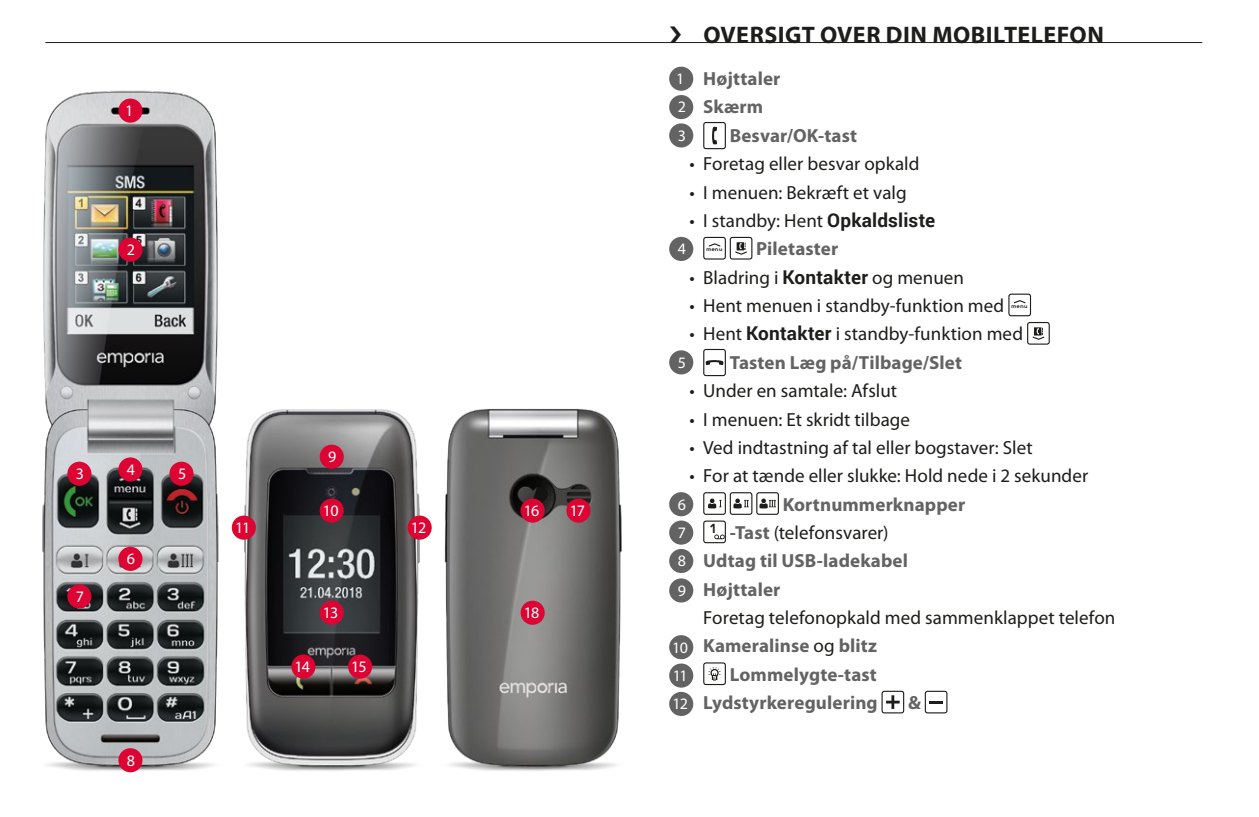
<style>
.page{position:relative;width:1259px;height:817px;background:#fff}
.page>*{position:absolute;margin:0;border:0;box-sizing:border-box;transform-origin:0 0}
.t1{font:700 24px "Myriad Pro";letter-spacing:.02em;color:#1d1d1b}
.t2{font:19px/28.4px "Myriad Pro";letter-spacing:.005em;color:#1d1d1b}
.t3{font:700 19px/28.4px "Myriad Pro";letter-spacing:.005em;color:#646363}
.t4{font:16px "Myriad Pro";letter-spacing:-.055em;color:#fff}
.t5{font:5.6px "Gabriel Sans Bold";letter-spacing:.065em;color:#1d1d1b}
.s1{font-weight:400;font-size:16px;color:#fff}
.s2{font-family:"Roboto";font-weight:700}
.s3{font-weight:400;color:#1d1d1b}
.s4{font-size:16px;color:#fff}
.s5{font-weight:700;color:#646363}
</style>
<div class="page">
<img style="left:42px;top:90px;width:176px;height:683px">
<img style="left:196px;top:356px;width:201px;height:417px">
<img style="left:397px;top:409px;width:225px;height:362px">
<hr style="left:45px;top:42px;width:1157px;height:1px;background:#1d1d1b">
<div style="left:669px;top:67px;width:24px;height:24px;background:#646363;border-radius:50%"></div>
<div style="left:669px;top:95px;width:24px;height:24px;background:#646363;border-radius:50%"></div>
<div style="left:669px;top:123px;width:24px;height:24px;background:#646363;border-radius:50%"></div>
<svg style="left:712px;top:126px;width:5px;height:19px"></svg>
<div style="left:703px;top:122px;width:23px;height:27px;border:1px solid #1d1d1b;border-radius:2px"></div>
<div style="left:669px;top:237px;width:24px;height:24px;background:#646363;border-radius:50%"></div>
<svg style="left:708px;top:243px;width:13px;height:4px"></svg>
<div style="left:703px;top:237px;width:23px;height:22px;border:1px solid #1d1d1b;border-radius:2px"></div>
<svg style="left:735px;top:242px;width:12px;height:13px"></svg>
<div style="left:730px;top:237px;width:22px;height:22px;border:1px solid #1d1d1b;border-radius:2px"></div>
<svg style="left:1013px;top:300px;width:13px;height:4px"></svg>
<div style="left:1008px;top:293px;width:23px;height:23px;border:1px solid #1d1d1b;border-radius:2px"></div>
<svg style="left:1032px;top:327px;width:13px;height:13px"></svg>
<div style="left:1027px;top:322px;width:22px;height:22px;border:1px solid #1d1d1b;border-radius:2px"></div>
<div style="left:669px;top:350px;width:24px;height:24px;background:#646363;border-radius:50%"></div>
<svg style="left:705px;top:360px;width:18px;height:5px"></svg>
<div style="left:703px;top:349px;width:23px;height:27px;border:1px solid #1d1d1b;border-radius:2px"></div>
<div style="left:669px;top:492px;width:24px;height:24px;background:#646363;border-radius:50%"></div>
<svg style="left:708px;top:498px;width:13px;height:10px"></svg>
<div style="left:703px;top:492px;width:23px;height:22px;border:1px solid #1d1d1b;border-radius:2px"></div>
<svg style="left:733px;top:498px;width:15px;height:10px"></svg>
<div style="left:730px;top:492px;width:22px;height:22px;border:1px solid #1d1d1b;border-radius:2px"></div>
<svg style="left:759px;top:498px;width:17px;height:10px"></svg>
<div style="left:756px;top:492px;width:23px;height:22px;border:1px solid #1d1d1b;border-radius:2px"></div>
<div style="left:669px;top:520px;width:24px;height:24px;background:#646363;border-radius:50%"></div>
<svg style="left:714px;top:534px;width:10px;height:5px"></svg>
<div style="left:703px;top:520px;width:23px;height:23px;border:1px solid #1d1d1b;border-radius:2px"></div>
<div style="left:669px;top:549px;width:24px;height:24px;background:#646363;border-radius:50%"></div>
<div style="left:669px;top:578px;width:24px;height:24px;background:#646363;border-radius:50%"></div>
<div style="left:669px;top:635px;width:24px;height:24px;background:#646363;border-radius:50%"></div>
<div style="left:669px;top:663px;width:24px;height:24px;background:#646363;border-radius:50%"></div>
<svg style="left:708px;top:667px;width:12px;height:13px"></svg>
<div style="left:703px;top:662px;width:23px;height:23px;border:1px solid #1d1d1b;border-radius:2px"></div>
<div style="left:669px;top:691px;width:24px;height:24px;background:#646363;border-radius:50%"></div>
<svg style="left:886px;top:695px;width:13px;height:13px"></svg>
<div style="left:881px;top:690px;width:23px;height:23px;border:1px solid #1d1d1b;border-radius:2px"></div>
<hr style="left:929px;top:700px;width:14px;height:3px;background:#1d1d1b">
<div style="left:924px;top:690px;width:23px;height:23px;border:1px solid #1d1d1b;border-radius:2px"></div>
<div style="left:118px;top:237px;width:24px;height:24px;background:#dc0432;border-radius:50%"></div>
<div style="left:118px;top:99px;width:24px;height:24px;background:#dc0432;border-radius:50%"></div>
<div style="left:67px;top:461px;width:24px;height:24px;background:#dc0432;border-radius:50%"></div>
<div style="left:118px;top:457px;width:24px;height:24px;background:#dc0432;border-radius:50%"></div>
<div style="left:169px;top:461px;width:24px;height:24px;background:#dc0432;border-radius:50%"></div>
<div style="left:118px;top:546px;width:24px;height:24px;background:#dc0432;border-radius:50%"></div>
<div style="left:118px;top:748px;width:24px;height:24px;background:#dc0432;border-radius:50%"></div>
<div style="left:67px;top:584px;width:24px;height:24px;background:#dc0432;border-radius:50%"></div>
<div style="left:320px;top:444px;width:24px;height:24px;background:#dc0432;border-radius:50%"></div>
<div style="left:520px;top:498px;width:25px;height:24px;background:#dc0432;border-radius:50%"></div>
<div style="left:520px;top:600px;width:25px;height:24px;background:#dc0432;border-radius:50%"></div>
<div style="left:566px;top:498px;width:24px;height:24px;background:#dc0432;border-radius:50%"></div>
<div style="left:320px;top:498px;width:24px;height:24px;background:#dc0432;border-radius:50%"></div>
<div style="left:320px;top:600px;width:24px;height:24px;background:#dc0432;border-radius:50%"></div>
<div style="left:348px;top:654px;width:24px;height:24px;background:#dc0432;border-radius:50%"></div>
<div style="left:407px;top:515px;width:25px;height:24px;background:#dc0432;border-radius:50%"></div>
<div style="left:232px;top:515px;width:24px;height:24px;background:#dc0432;border-radius:50%"></div>
<div style="left:291px;top:654px;width:24px;height:24px;background:#dc0432;border-radius:50%"></div>
<p class="t4" style="left:125px;top:101px;width:10px">1</p>
<p class="t4" style="left:127px;top:240px;width:10px">2</p>
<p class="t4" style="left:76px;top:464px;width:10px">3</p>
<p class="t4" style="left:127px;top:459px;width:10px">4</p>
<p class="t4" style="left:178px;top:464px;width:10px">5</p>
<p class="t4" style="left:76px;top:586px;width:10px">7</p>
<p class="t4" style="left:127px;top:549px;width:10px">6</p>
<p class="t4" style="left:127px;top:750px;width:10px">8</p>
<p class="t4" style="left:328px;top:447px;width:10px">9</p>
<p class="t4" style="left:323px;top:500px;width:17px">10</p>
<p class="t4" style="left:570px;top:500px;width:17px">17</p>
<p class="t4" style="left:524px;top:500px;width:17px">16</p>
<p class="t4" style="left:235px;top:517px;width:16px">11</p>
<p class="t4" style="left:411px;top:517px;width:17px">12</p>
<p class="t4" style="left:323px;top:602px;width:17px">13</p>
<p class="t4" style="left:294px;top:656px;width:17px">14</p>
<p class="t4" style="left:351px;top:656px;width:17px">15</p>
<p class="t4" style="left:524px;top:602px;width:17px">18</p>
<p class="t1" style="left:703px;top:19px;width:402px">OVERSIGT OVER DIN MOBILTELEFON</p>
<p class="t3" style="left:676px;top:64px;width:106px"><span class="s1">1</span> Højttaler<br><span class="s1">2</span> Skærm</p>
<p class="t4" style="left:678px;top:126px;width:10px">3</p>
<p class="t3" style="left:730px;top:121px;width:129px">Besvar/OK-tast</p>
<p class="t2" style="left:689px;top:149px;width:232px">• Foretag eller besvar opkald</p>
<p class="t2" style="left:689px;top:178px;width:219px">• I menuen: Bekræft et valg</p>
<p class="t2" style="left:689px;top:206px;width:247px">• I standby: Hent <span class="s2">Opkaldsliste</span></p>
<p class="t4" style="left:678px;top:239px;width:10px">4</p>
<p class="t5" style="left:706px;top:246px;width:18px">menu</p>
<p class="t3" style="left:756px;top:234px;width:84px">Piletaster</p>
<p class="t2" style="left:689px;top:263px;width:276px">• Bladring i <span class="s2">Kontakter</span> og menuen</p>
<p class="t2" style="left:689px;top:291px;width:316px">• Hent menuen i standby-funktion med</p>
<p class="t5" style="left:1011px;top:302px;width:18px">menu</p>
<p class="t2" style="left:689px;top:319px;width:335px">• Hent <span class="s2">Kontakter</span> i standby-funktion med</p>
<p class="t4" style="left:678px;top:352px;width:10px">5</p>
<p class="t3" style="left:730px;top:347px;width:234px">Tasten Læg på/Tilbage/Slet</p>
<p class="t2" style="left:689px;top:376px;width:209px">• Under en samtale: Afslut</p>
<p class="t2" style="left:689px;top:404px;width:222px">• I menuen: Et skridt tilbage</p>
<p class="t2" style="left:689px;top:433px;width:345px">• Ved indtastning af tal eller bogstaver: Slet</p>
<p class="t2" style="left:689px;top:461px;width:400px">• For at tænde eller slukke: Hold nede i 2 sekunder</p>
<p class="t4" style="left:678px;top:494px;width:10px">6</p>
<p class="t3" style="left:783px;top:489px;width:184px">Kortnummerknapper</p>
<p class="t4" style="left:678px;top:522px;width:10px">7</p>
<p class="t3" style="left:678px;top:517px;width:232px;text-indent:33px"><sup>1</sup> -Tast <span class="s3">(telefonsvarer)<br></span><span class="s1">8</span> Udtag til USB-ladekabel<br><span class="s1">9</span> Højttaler</p>
<p class="t2" style="left:672px;top:603px;width:445px;text-indent:31px">Foretag telefonopkald med sammenklappet telefon<br><span class="s4">10</span> <span class="s5">Kameralinse</span> og <span class="s5">blitz</span></p>
<p class="t4" style="left:672px;top:665px;width:16px">11</p>
<p class="t3" style="left:672px;top:659px;width:207px;text-align:right">Lommelygte-tast<br><span class="s1">12</span> Lydstyrkeregulering</p>
<p class="t3" style="left:908px;top:687px;width:14px">&amp;</p>
</div>
